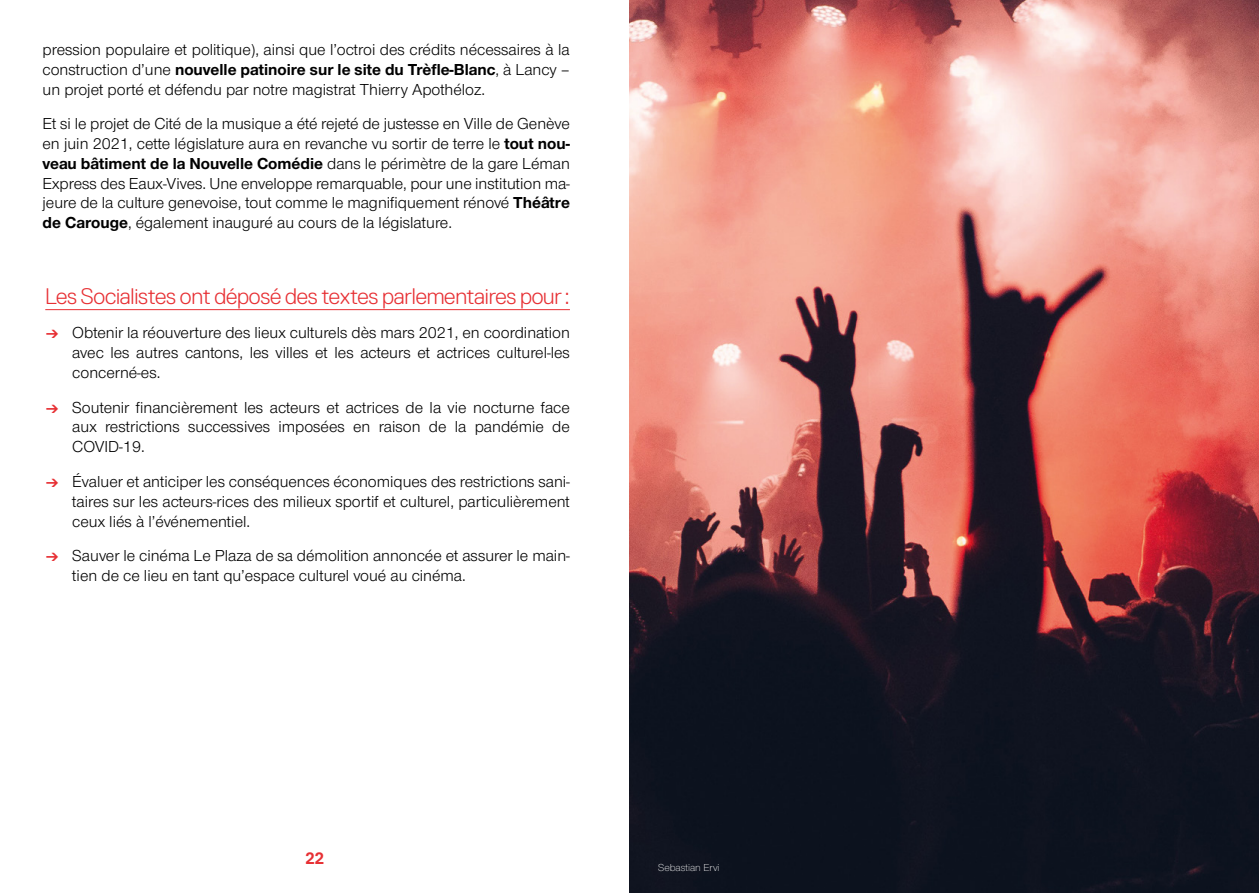
<style>
.page{position:relative;width:1259px;height:893px;background:#fff}
.page>*{position:absolute;margin:0;border:0;box-sizing:border-box;transform-origin:0 0}
.t1{font:300 22.5px "Replica";letter-spacing:-.01em;color:#e73034}
.t2{font:16.5px/19.8px "Nimbus San Nov";color:#000;text-align:justify}
.t3{font:700 16.5px "Replica";color:#e73034}
.t4{font:300 10.5px "Nimbus San Nov";color:#fff}
.s1{font-weight:700}
.s2{font-family:"Replica";font-weight:700;color:#e73034}
</style>
<div class="page">
<hr style="left:45px;top:309px;width:525px;height:1px;background:#e73034">
<img style="left:629px;top:0;width:630px;height:893px">
<p class="t2" style="left:43px;top:40px;width:529px">pression populaire et politique), ainsi que l’octroi des crédits nécessaires à la construction d’une <span class="s1">nouvelle patinoire sur le site du Trèfle-Blanc</span>, à Lancy – un projet porté et défendu par notre magistrat Thierry Apothéloz.</p>
<p class="t2" style="left:43px;top:114px;width:529px">Et si le projet de Cité de la musique a été rejeté de justesse en Ville de Genève en juin 2021, cette législature aura en revanche vu sortir de terre le <span class="s1">tout nou&shy;veau bâtiment de la Nouvelle Comédie</span> dans le périmètre de la gare Léman Express des Eaux-Vives. Une enveloppe remarquable, pour une institution ma&shy;jeure de la culture genevoise, tout comme le magnifiquement rénové <span class="s1">Théâtre de Carouge</span>, également inauguré au cours de la législature.</p>
<h1 class="t1" style="left:45px;top:283px;width:526px">Les Socialistes ont déposé des textes parlementaires pour:</h1>
<p class="t2" style="left:72px;top:323px;width:499px;text-indent:-27px"><span class="s2">→</span> Obtenir la réouverture des lieux culturels dès mars 2021, en coordination avec les autres cantons, les villes et les acteurs et actrices culturel-les concerné-es.</p>
<p class="t2" style="left:72px;top:397px;width:499px;text-indent:-27px"><span class="s2">→</span> Soutenir financièrement les acteurs et actrices de la vie nocturne face aux restrictions successives imposées en raison de la pandémie de COVID-19.</p>
<p class="t2" style="left:72px;top:472px;width:499px;text-indent:-27px"><span class="s2">→</span> Évaluer et anticiper les conséquences économiques des restrictions sani&shy;taires sur les acteurs-rices des milieux sportif et culturel, particulièrement ceux liés à l’événementiel.</p>
<p class="t2" style="left:72px;top:546px;width:499px;text-indent:-27px"><span class="s2">→</span> Sauver le cinéma Le Plaza de sa démolition annoncée et assurer le main&shy;tien de ce lieu en tant qu’espace culturel voué au cinéma.</p>
<p class="t3" style="left:305px;top:849px;width:20px">22</p>
<p class="t4" style="left:658px;top:862px;width:63px">Sebastian Ervi</p>
</div>
